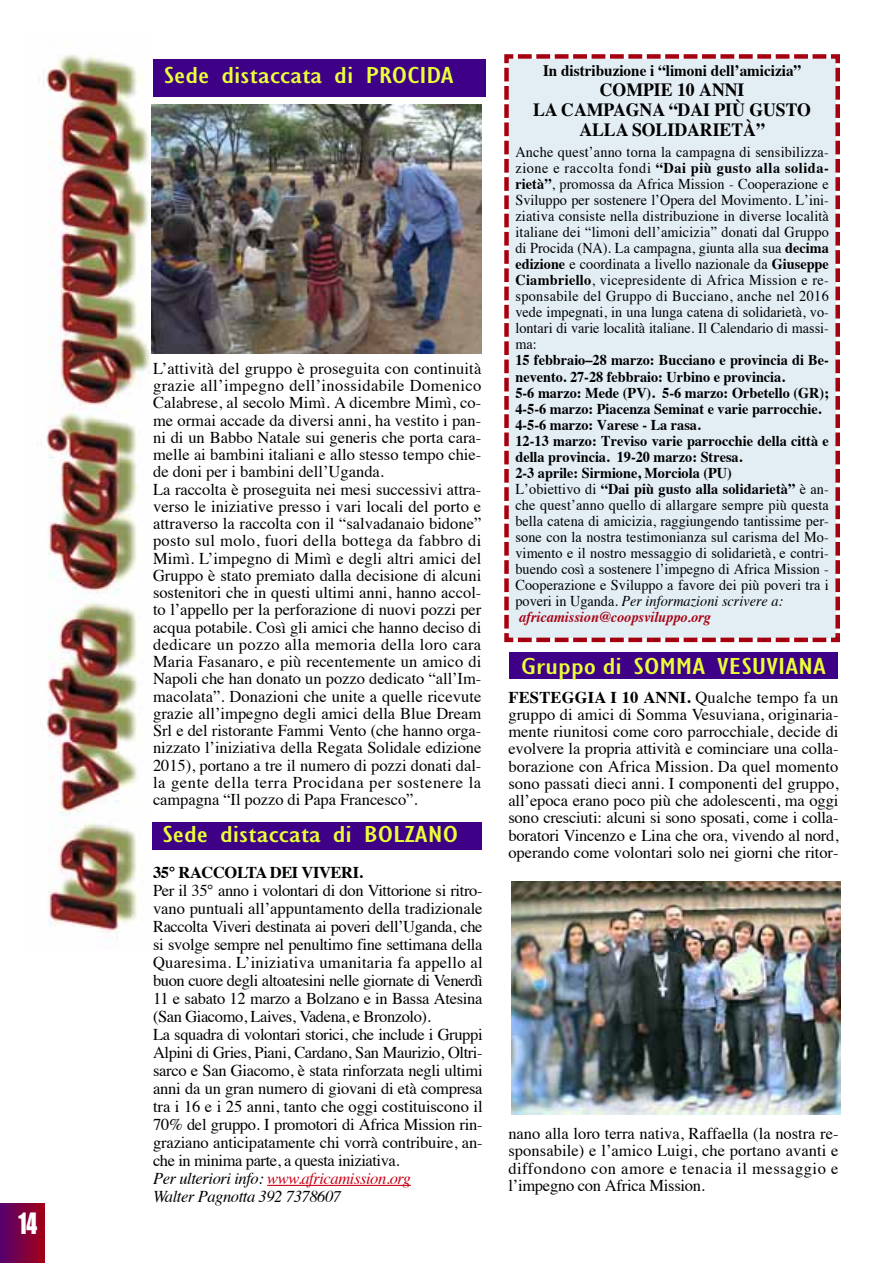
<style>
.page{position:relative;width:893px;height:1263px;background:#fff}
.page>*{position:absolute;margin:0;border:0;box-sizing:border-box;transform-origin:0 0}
.t1{font:27px "Impact";color:#fff;scale:.8 1}
.t2{font:condensed 24px "Gill Sans";color:#ebff38;scale:1.5 1}
.t3{font:700 18.6px/20px "Times";color:#000;text-align:center;scale:.95 1}
.t4{font:16.5px/17.2px "Times";letter-spacing:-.005em;color:#000;text-align:justify}
.t5{font:700 16.5px "Times";letter-spacing:-.025em;color:#000}
.t6{font:700 16.05px "Times";color:#000;scale:.95 1}
.t7{font:700 15px/16px "Times";color:#000;scale:.95 1}
.t8{font:15px/16px "Times";color:#000;text-align:justify;scale:.95 1}
.s1{font-style:italic}
.s2{font-style:italic;color:#ca0017}
.s3{font-style:italic;font-size:16.2px}
.s4{font-weight:700}
.s5{font-weight:400}
.s6{font-weight:400;font-style:italic}
.s7{font-style:italic;color:#a80011}
</style>
<div class="page">
<hr style="left:267px;top:1185px;width:144px;height:1px;background:#ca0017">
<div style="left:0;top:1203px;width:45px;height:60px;background:linear-gradient(to right,#55006d,#a30016)"></div>
<img style="left:46px;top:54px;width:105px;height:885px">
<div style="left:509px;top:653px;width:329px;height:26px;background:#3e0086"></div>
<img style="left:511px;top:881px;width:330px;height:233px">
<div style="left:504px;top:54px;width:336px;height:589px;background:#e2edf4"></div>
<div style="left:153px;top:60px;width:333px;height:37px;background:#3e0086"></div>
<div style="left:152px;top:822px;width:330px;height:28px;background:#3e0086"></div>
<img style="left:151px;top:105px;width:330px;height:249px">
<h1 class="t1" style="left:18px;top:1207px;width:25px">14</h1>
<h2 class="t2" style="left:164px;top:67px;width:194px">Sede distaccata di PROCIDA</h2>
<p class="t4" style="left:153px;top:361px;width:330px;text-align:left">L’attività del gruppo è proseguita con continuità grazie all’impegno dell’inossidabile Domenico Calabrese, al secolo Mimì. A dicembre Mimì, co&shy;me ormai accade da diversi anni, ha vestito i pan&shy;ni di un Babbo Natale sui generis che porta cara&shy;melle ai bambini italiani e allo stesso tempo chie&shy;de doni per i bambini dell’Uganda.<br>La raccolta è proseguita nei mesi successivi attra&shy;verso le iniziative presso i vari locali del porto e attraverso la raccolta con il “salvadanaio bidone” posto sul molo, fuori della bottega da fabbro di Mimì. L’impegno di Mimì e degli altri amici del Gruppo è stato premiato dalla decisione di alcuni sostenitori che in questi ultimi anni, hanno accol&shy;to l’appello per la perforazione di nuovi pozzi per acqua potabile. Così gli amici che hanno deciso di dedicare un pozzo alla memoria della loro cara Maria Fasanaro, e più recentemente un amico di Napoli che han donato un pozzo dedicato “all’Im&shy;macolata”. Donazioni che unite a quelle ricevute grazie all’impegno degli amici della Blue Dream Srl e del ristorante Fammi Vento (che hanno orga&shy;nizzato l’iniziativa della Regata Solidale edizione 2015), portano a tre il numero di pozzi donati dal&shy;la gente della terra Procidana per sostenere la campagna “Il pozzo di Papa Francesco”.</p>
<h2 class="t2" style="left:163px;top:825px;width:198px">Sede distaccata di BOLZANO</h2>
<p class="t5" style="left:153px;top:865px;width:211px">35° RACCOLTA DEI VIVERI.</p>
<p class="t4" style="left:153px;top:882px;width:331px;line-height:18px;text-align:left">Per il 35° anno i volontari di don Vittorione si ritro&shy;vano puntuali all’appuntamento della tradizionale Raccolta Viveri destinata ai poveri dell’Uganda, che si svolge sempre nel penultimo fine settimana della Quaresima. L’iniziativa umanitaria fa appello al buon cuore degli altoatesini nelle giornate di Venerdì 11 e sabato 12 marzo a Bolzano e in Bassa Atesina (San Giacomo, Laives, Vadena, e Bronzolo).<br>La squadra di volontari storici, che include i Gruppi Alpini di Gries, Piani, Cardano, San Maurizio, Oltri&shy;sarco e San Giacomo, è stata rinforzata negli ultimi anni da un gran numero di giovani di età compresa tra i 16 e i 25 anni, tanto che oggi costituiscono il 70% del gruppo. I promotori di Africa Mission rin&shy;graziano anticipatamente chi vorrà contribuire, an&shy;che in minima parte, a questa iniziativa.<br><span class="s1">Per ulteriori info:</span> <span class="s2">www.africamission.org<br></span><span class="s1">Walter Pagnotta 392 737860</span><span class="s3">7</span></p>
<p class="t6" style="left:543px;top:64px;width:273px">In distribuzione i “limoni dell’amicizia”</p>
<p class="t3" style="left:533px;top:82px;width:294px">COMPIE 10 ANNI<br>LA CAMPAGNA “DAI PIÙ GUSTO<br>ALLA SOLIDARIETÀ”</p>
<p class="t8" style="left:515px;top:145px;width:331px">Anche quest’anno torna la campagna di sensibilizza&shy;zione e raccolta fondi <span class="s4">“Dai più gusto alla solida&shy;rietà”</span>, promossa da Africa Mission - Cooperazione e Sviluppo per sostenere l’Opera del Movimento. L’ini&shy;ziativa consiste nella distribuzione in diverse località italiane dei “limoni dell’amicizia” donati dal Gruppo di Procida (NA). La campagna, giunta alla sua <span class="s4">decima edizione</span> e coordinata a livello nazionale da <span class="s4">Giuseppe Ciambriello</span>, vicepresidente di Africa Mission e re&shy;sponsabile del Gruppo di Bucciano, anche nel 2016 vede impegnati, in una lunga catena di solidarietà, vo&shy;lontari di varie località italiane. Il Calendario di massi&shy;ma:</p>
<p class="t7" style="left:515px;top:354px;width:332px">15 febbraio–28 marzo: Bucciano e provincia di Be&shy;nevento. 27-28 febbraio: Urbino e provincia.<br>5-6 marzo: Mede (PV). 5-6 marzo: Orbetello (GR); 4-5-6 marzo: Piacenza Seminat e varie parrocchie.<br>4-5-6 marzo: Varese - La rasa.<br>12-13 marzo: Treviso varie parrocchie della città e della provincia. 19-20 marzo: Stresa.<br>2-3 aprile: Sirmione, Morciola (PU)<br><span class="s5">L’obiettivo di</span> “Dai più gusto alla solidarietà” <span class="s5">è an&shy;che quest’anno quello di allargare sempre più questa bella catena di amicizia, raggiungendo tantissime per&shy;sone con la nostra testimonianza sul carisma del Mo&shy;vimento e il nostro messaggio di solidarietà, e contri&shy;buendo così a sostenere l’impegno di Africa Mission - Cooperazione e Sviluppo a favore dei più poveri tra i poveri in Uganda.</span> <span class="s6">Per informazioni scrivere a: </span><span class="s7">africamission@coopsviluppo.org</span></p>
<h2 class="t2" style="left:521px;top:657px;width:205px">Gruppo di SOMMA VESUVIANA</h2>
<p class="t4" style="left:508px;top:690px;width:332px"><span class="s4">FESTEGGIA I 10 ANNI.</span> Qualche tempo fa un gruppo di amici di Somma Vesuviana, originaria&shy;mente riunitosi come coro parrocchiale, decide di evolvere la propria attività e cominciare una colla&shy;borazione con Africa Mission. Da quel momento sono passati dieci anni. I componenti del gruppo, all’epoca erano poco più che adolescenti, ma oggi sono cresciuti: alcuni si sono sposati, come i colla&shy;boratori Vincenzo e Lina che ora, vivendo al nord, operando come volontari solo nei giorni che ritor-</p>
<p class="t4" style="left:508px;top:1126px;width:332px">nano alla loro terra nativa, Raffaella (la nostra re&shy;sponsabile) e l’amico Luigi, che portano avanti e diffondono con amore e tenacia il messaggio e l’impegno con Africa Mission.</p>
</div>
